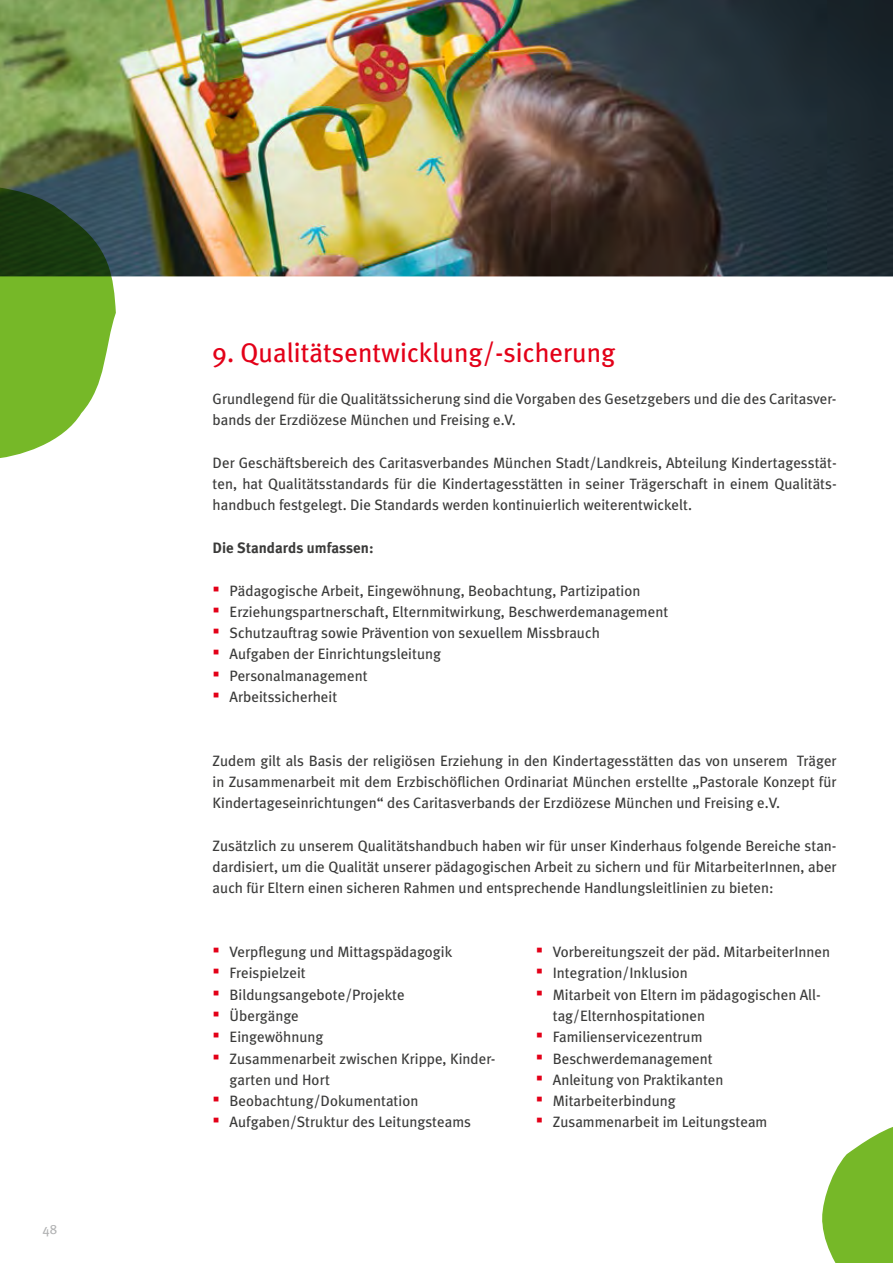
<style>
.page{position:relative;width:893px;height:1263px;background:#fff}
.page>*{position:absolute;margin:0;border:0;box-sizing:border-box;transform-origin:0 0}
.t1{font:27px "Meta Plus";color:#e30018}
.t2{font:15px/21.3px "Meta Plus";color:#3b3b3a}
.t3{font:700 15px "Meta Plus";color:#3b3b3a}
.t4{font:13.5px "Meta Plus";color:#b1b2b3}
.s1{font-family:"Arial";font-size:21px;color:#e30018}
</style>
<div class="page">
<svg style="left:822px;top:1127px;width:71px;height:136px"></svg>
<img style="left:0;top:0;width:893px;height:276px">
<svg style="left:0;top:183px;width:116px;height:275px;background:#6c9945"></svg>
<p class="t4" style="left:43px;top:1221px;width:16px">48</p>
<h1 class="t1" style="left:213px;top:336px;width:404px">9. Qualitätsentwicklung/-sicherung</h1>
<p class="t2" style="left:213px;top:388px;width:625px">Grundlegend für die Qualitätssicherung sind die Vorgaben des Gesetzgebers und die des Caritasver&shy;bands der Erzdiözese München und Freising e.V.</p>
<p class="t2" style="left:213px;top:452px;width:626px;text-align:justify">Der Geschäftsbereich des Caritasverbandes München Stadt/Landkreis, Abteilung Kindertagesstät&shy;ten, hat Qualitätsstandards für die Kindertagesstätten in seiner Trägerschaft in einem Qualitäts&shy;handbuch festgelegt. Die Standards werden kontinuierlich weiterentwickelt.</p>
<p class="t3" style="left:213px;top:539px;width:162px">Die Standards umfassen:</p>
<p class="t2" style="left:213px;top:579px;width:429px"><span class="s1">▪</span> Pädagogische Arbeit, Eingewöhnung, Beobachtung, Partizipation</p>
<p class="t2" style="left:213px;top:601px;width:457px"><span class="s1">▪</span> Erziehungspartnerschaft, Elternmitwirkung, Beschwerdemanagement</p>
<p class="t2" style="left:213px;top:622px;width:389px"><span class="s1">▪</span> Schutzauftrag sowie Prävention von sexuellem Missbrauch</p>
<p class="t2" style="left:213px;top:643px;width:230px"><span class="s1">▪</span> Aufgaben der Einrichtungsleitung</p>
<p class="t2" style="left:213px;top:665px;width:156px"><span class="s1">▪</span> Personalmanagement</p>
<p class="t2" style="left:213px;top:686px;width:126px"><span class="s1">▪</span> Arbeitssicherheit</p>
<p class="t2" style="left:213px;top:750px;width:626px;text-align:justify">Zudem gilt als Basis der religiösen Erziehung in den Kindertagesstätten das von unserem Träger in Zusammenarbeit mit dem Erzbischöflichen Ordinariat München erstellte „Pastorale Konzept für Kindertageseinrichtungen“ des Caritasverbands der Erzdiözese München und Freising e.V.</p>
<p class="t2" style="left:213px;top:835px;width:626px;text-align:justify">Zusätzlich zu unserem Qualitätshandbuch haben wir für unser Kinderhaus folgende Bereiche stan&shy;dardisiert, um die Qualität unserer pädagogischen Arbeit zu sichern und für MitarbeiterInnen, aber auch für Eltern einen sicheren Rahmen und entsprechende Handlungsleitlinien zu bieten:</p>
<p class="t2" style="left:213px;top:941px;width:241px"><span class="s1">▪</span> Verpflegung und Mittagspädagogik</p>
<p class="t2" style="left:213px;top:962px;width:95px"><span class="s1">▪</span> Freispielzeit</p>
<p class="t2" style="left:213px;top:984px;width:194px"><span class="s1">▪</span> Bildungsangebote/Projekte</p>
<p class="t2" style="left:213px;top:1005px;width:88px"><span class="s1">▪</span> Übergänge</p>
<p class="t2" style="left:213px;top:1026px;width:112px"><span class="s1">▪</span> Eingewöhnung</p>
<p class="t2" style="left:230px;top:1047px;width:267px;text-indent:-17px"><span class="s1">▪</span> Zusammenarbeit zwischen Krippe, Kinder&shy;garten und Hort</p>
<p class="t2" style="left:213px;top:1090px;width:207px"><span class="s1">▪</span> Beobachtung/Dokumentation</p>
<p class="t2" style="left:213px;top:1111px;width:260px"><span class="s1">▪</span> Aufgaben/Struktur des Leitungsteams</p>
<p class="t2" style="left:536px;top:941px;width:296px"><span class="s1">▪</span> Vorbereitungszeit der päd. MitarbeiterInnen</p>
<p class="t2" style="left:536px;top:962px;width:154px"><span class="s1">▪</span> Integration/Inklusion</p>
<p class="t2" style="left:553px;top:984px;width:269px;text-indent:-17px"><span class="s1">▪</span> Mitarbeit von Eltern im pädagogischen All&shy;tag/Elternhospitationen</p>
<p class="t2" style="left:536px;top:1026px;width:168px"><span class="s1">▪</span> Familienservicezentrum</p>
<p class="t2" style="left:536px;top:1047px;width:178px"><span class="s1">▪</span> Beschwerdemanagement</p>
<p class="t2" style="left:536px;top:1069px;width:189px"><span class="s1">▪</span> Anleitung von Praktikanten</p>
<p class="t2" style="left:536px;top:1090px;width:141px"><span class="s1">▪</span> Mitarbeiterbindung</p>
<p class="t2" style="left:536px;top:1111px;width:233px"><span class="s1">▪</span> Zusammenarbeit im Leitungsteam</p>
</div>
